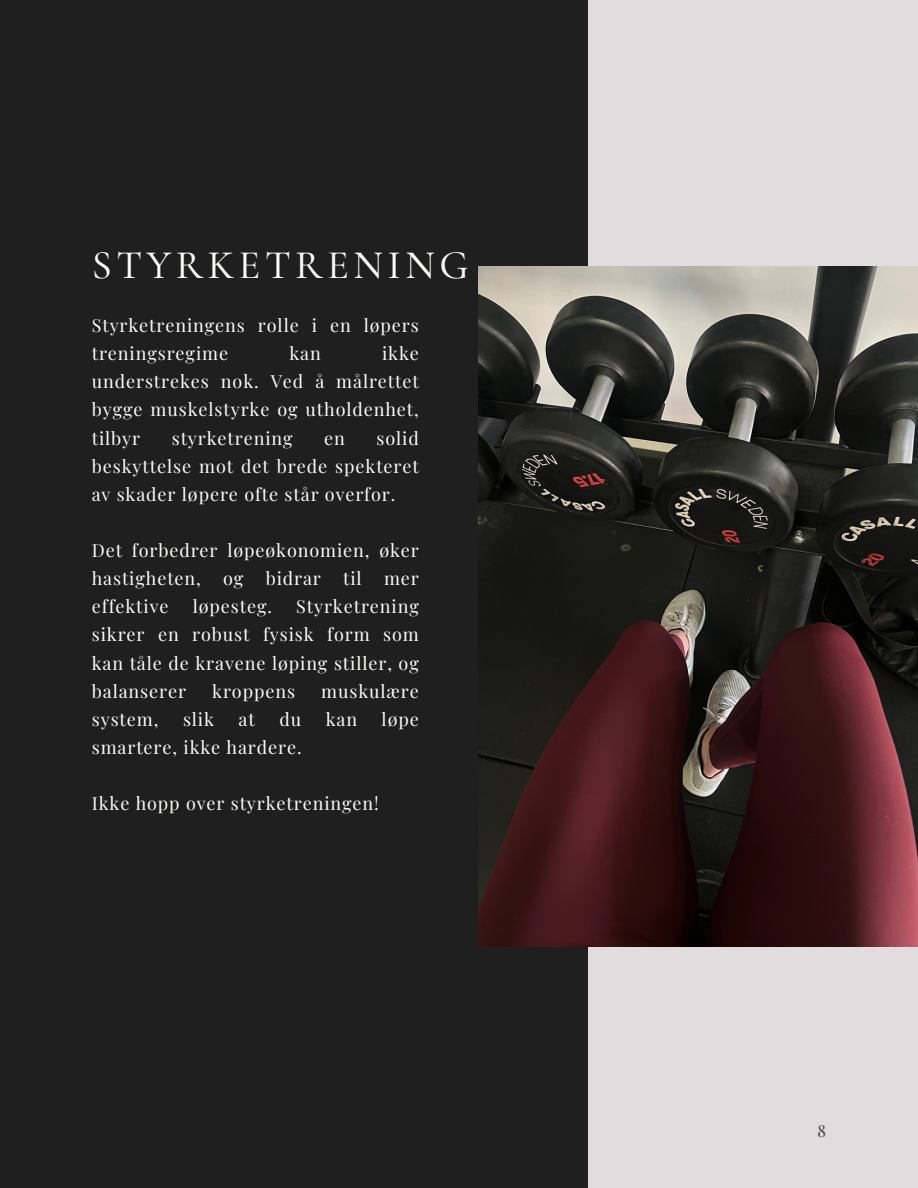
<style>
.page{position:relative;width:918px;height:1188px;background:#1f1f1f}
.page>*{position:absolute;margin:0;border:0;box-sizing:border-box;transform-origin:0 0}
.t1{font:500 40.5px "Cormorant Garamond";letter-spacing:.11em;color:#fcfbf8}
.t2{font:18px/28.2px "Playfair Display";letter-spacing:.05em;color:#fcfbf8;text-align:justify}
.t3{font:16.5px "Playfair Display";color:#443f3a}
</style>
<div class="page">
<div style="left:589px;top:0;width:329px;height:1188px;background:#e1ddde"></div>
<img style="left:478px;top:267px;width:440px;height:679px">
<p class="t1" style="left:92px;top:240px;width:378px">STYRKETRENING</p>
<p class="t2" style="left:92px;top:311px;width:329px">Styrketreningens rolle i en løpers treningsregime</p>
<p class="t2" style="left:92px;top:339px;width:329px;text-indent:290px">ikke understrekes nok. Ved å målrettet bygge muskelstyrke og utholdenhet, tilbyr</p>
<p class="t2" style="left:289px;top:339px;width:33px">kan</p>
<p class="t2" style="left:92px;top:423px;width:329px;text-indent:285px">solid beskyttelse mot det brede spekteret av skader løpere ofte står overfor.</p>
<h1 class="t2" style="left:92px;top:536px;width:329px">Det forbedrer løpeøkonomien, øker hastigheten, og bidrar til mer effektive</h1>
<p class="t2" style="left:172px;top:423px;width:122px">styrketrening</p>
<p class="t2" style="left:324px;top:423px;width:22px">en</p>
<h1 class="t2" style="left:92px;top:592px;width:329px;text-indent:204px">Styrketrening sikrer en robust fysisk form som kan tåle de kravene løping stiller, og balanserer</h1>
<h1 class="t2" style="left:193px;top:592px;width:81px">løpesteg.</h1>
<h1 class="t2" style="left:212px;top:676px;width:84px">kroppens</h1>
<h1 class="t2" style="left:321px;top:676px;width:99px">muskulære</h1>
<h1 class="t2" style="left:92px;top:704px;width:68px">system,</h1>
<h1 class="t2" style="left:183px;top:704px;width:33px">slik</h1>
<h1 class="t2" style="left:239px;top:704px;width:18px">at</h1>
<h1 class="t2" style="left:279px;top:704px;width:23px">du</h1>
<h1 class="t2" style="left:326px;top:704px;width:33px">kan</h1>
<h1 class="t2" style="left:382px;top:704px;width:39px">løpe</h1>
<h1 class="t2" style="left:92px;top:732px;width:211px">smartere, ikke hardere.</h1>
<p class="t2" style="left:92px;top:789px;width:289px">Ikke hopp over styrketreningen!</p>
<p class="t3" style="left:818px;top:1119px;width:10px">8</p>
</div>
